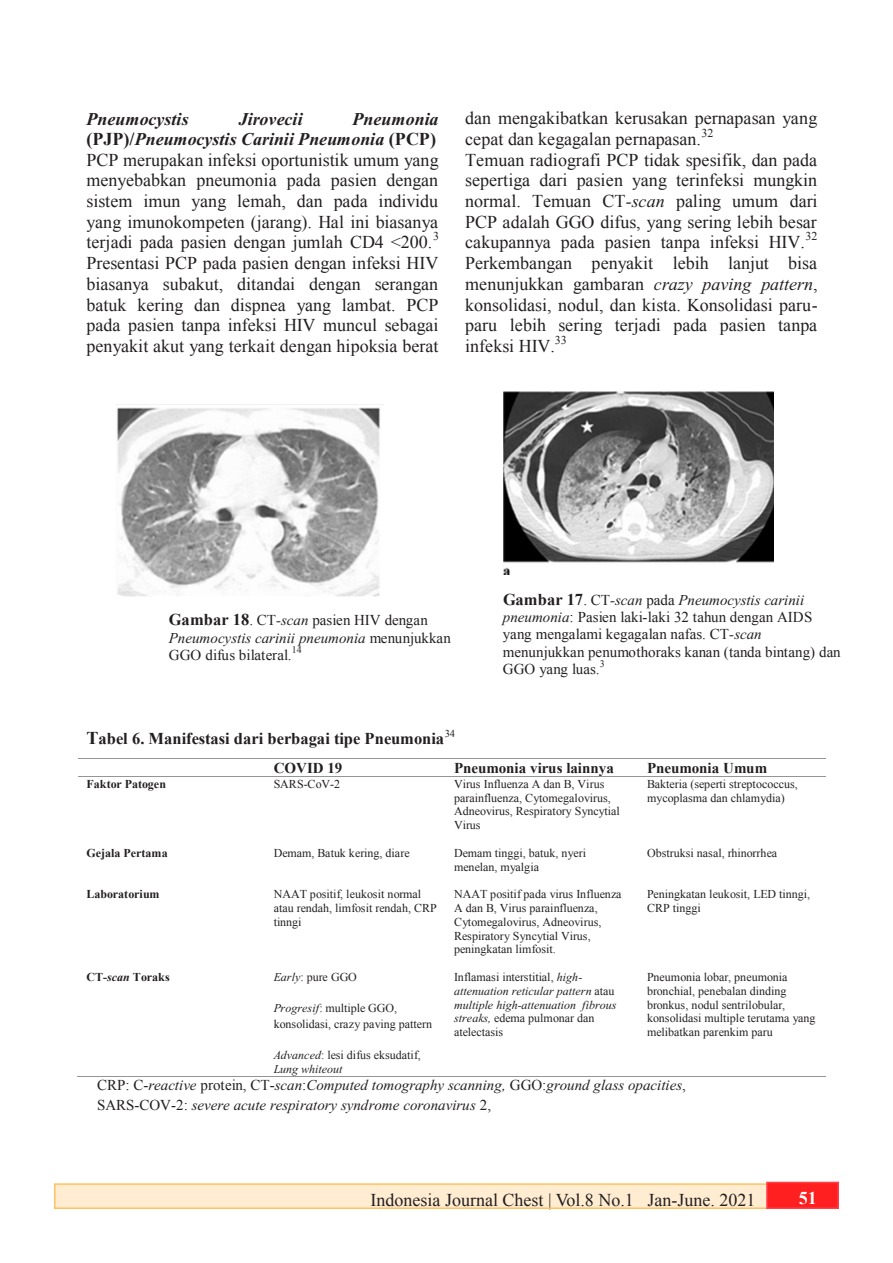
<style>
.page{position:relative;width:893px;height:1263px;background:#fff}
.page>*{position:absolute;margin:0;border:0;box-sizing:border-box;transform-origin:0 0}
.t1{font:18px/20.7px "Times New Roman";color:#231f20;text-align:justify}
.t2{font:italic 700 18px "Times New Roman";letter-spacing:.005em;color:#231f20}
.t3{font:700 18px "Times New Roman";color:#fff}
.t4{font:700 16.5px "Times New Roman";letter-spacing:.005em;color:#231f20}
.t5{font:15px/17.2px "Times New Roman";color:#231f20}
.t6{font:italic 15px/19.8px "Times New Roman";color:#231f20}
.t7{font:700 15px "Times New Roman";color:#231f20}
.t8{font:12px/13.8px "Times New Roman";color:#231f20}
.t9{font:italic 12px/13.8px "Times New Roman";color:#231f20}
.t10{font:700 12px "Times New Roman";color:#231f20}
.t11{font:10.5px "Times New Roman";color:#231f20}
.t12{font:9.9px "Times New Roman";color:#231f20}
.s1{font-weight:700;font-style:italic}
.s2{font-weight:700}
.s3{font-style:italic}
.s4{font-weight:700;font-size:16.5px}
.s5{font-size:18px}
.s6{font-style:normal}
</style>
<div class="page">
<div style="left:55px;top:1184px;width:783px;height:24px;background:#ffecd1"></div>
<div style="left:54px;top:1183px;width:785px;height:26px;border:2px solid #ffc260"></div>
<div style="left:766px;top:1182px;width:73px;height:27px;background:#ff1f20;border:2px solid #ff4047"></div>
<hr style="left:78px;top:759px;width:188px;height:1px;background:#939598">
<hr style="left:266px;top:759px;width:180px;height:1px;background:#939598">
<hr style="left:447px;top:759px;width:192px;height:1px;background:#939598">
<hr style="left:639px;top:759px;width:187px;height:1px;background:#939598">
<hr style="left:78px;top:777px;width:188px;height:1px;background:#939598">
<hr style="left:266px;top:777px;width:180px;height:1px;background:#939598">
<hr style="left:447px;top:777px;width:192px;height:1px;background:#939598">
<hr style="left:639px;top:777px;width:187px;height:1px;background:#939598">
<hr style="left:77px;top:1076px;width:189px;height:1px;background:#939598">
<hr style="left:265px;top:1076px;width:181px;height:1px;background:#939598">
<hr style="left:446px;top:1076px;width:193px;height:1px;background:#939598">
<hr style="left:639px;top:1076px;width:187px;height:1px;background:#939598">
<img style="left:117px;top:407px;width:263px;height:189px">
<img style="left:503px;top:392px;width:270px;height:183px">
<p class="t2" style="left:86px;top:109px;width:104px">Pneumocystis</p>
<p class="t2" style="left:239px;top:109px;width:66px">Jirovecii</p>
<p class="t1" style="left:86px;top:108px;width:354px;text-align:left;text-indent:266px"><span class="s1">Pneumonia </span><span class="s2">(PJP)/</span><span class="s1">Pneumocystis Carinii Pneumonia</span> <span class="s2">(PCP)<br></span>PCP merupakan infeksi oportunistik umum yang menyebabkan pneumonia pada pasien dengan sistem imun yang lemah, dan pada individu yang imunokompeten (jarang). Hal ini biasanya terjadi pada pasien dengan jumlah CD4 &lt;200.</p>
<p class="t8" style="left:433px;top:229px;width:7px">3</p>
<p class="t1" style="left:86px;top:253px;width:354px">Presentasi PCP pada pasien dengan infeksi HIV biasanya subakut, ditandai dengan serangan batuk kering dan dispnea yang lambat. PCP pada pasien tanpa infeksi HIV muncul sebagai penyakit akut yang terkait dengan hipoksia berat</p>
<p class="t1" style="left:465px;top:108px;width:354px">dan mengakibatkan kerusakan pernapasan yang cepat dan kegagalan pernapasan.</p>
<p class="t8" style="left:701px;top:125px;width:13px">32</p>
<p class="t1" style="left:465px;top:149px;width:354px">Temuan radiografi PCP tidak spesifik, dan pada sepertiga dari pasien yang terinfeksi mungkin normal. Temuan CT<span class="s3">-scan</span> paling umum dari PCP adalah GGO difus, yang sering lebih besar cakupannya pada pasien tanpa infeksi HIV.</p>
<p class="t8" style="left:805px;top:229px;width:13px">32</p>
<p class="t1" style="left:465px;top:253px;width:354px">Perkembangan penyakit lebih lanjut bisa menunjukkan gambaran <span class="s3">crazy paving pattern</span>, konsolidasi, nodul, dan kista. Konsolidasi paru&shy;paru lebih sering terjadi pada pasien tanpa infeksi HIV.</p>
<p class="t8" style="left:555px;top:332px;width:13px">33</p>
<p class="t5" style="left:169px;top:611px;width:284px"><span class="s4">Gambar 18</span>. CT<span class="s3">-scan</span> pasien HIV dengan<br><span class="s3">Pneumocystis carinii pneumonia</span> menunjukkan<br>GGO difus bilateral.</p>
<p class="t12" style="left:292px;top:643px;width:12px">14</p>
<p class="t5" style="left:503px;top:591px;width:339px"><span class="s4">Gambar 17</span>. CT<span class="s3">-scan</span> pada <span class="s3">Pneumocystis carinii pneumonia</span>: Pasien laki-laki 32 tahun dengan AIDS yang mengalami kegagalan nafas. CT<span class="s3">-scan </span>menunjukkan penumothoraks kanan (tanda bintang) dan GGO yang luas.</p>
<p class="t12" style="left:600px;top:657px;width:6px">3</p>
<p class="t4" style="left:86px;top:727px;width:359px"><span class="s5">T</span>abel 6. Manifestasi dari berbagai tipe Pneumonia</p>
<p class="t11" style="left:445px;top:726px;width:12px">34</p>
<p class="t7" style="left:274px;top:758px;width:70px">COVID 19</p>
<p class="t7" style="left:454px;top:758px;width:161px">Pneumonia virus lainnya</p>
<p class="t7" style="left:647px;top:758px;width:122px">Pneumonia Umum</p>
<p class="t10" style="left:86px;top:776px;width:81px">Faktor Patogen</p>
<p class="t8" style="left:274px;top:777px;width:68px">SARS-CoV-2</p>
<p class="t8" style="left:454px;top:777px;width:167px">Virus Influenza A dan B, Virus parainfluenza, Cytomegalovirus,<br>Adneovirus, Respiratory Syncytial<br>Virus</p>
<p class="t8" style="left:647px;top:777px;width:152px">Bakteria (seperti streptococcus, mycoplasma dan chlamydia)</p>
<p class="t10" style="left:86px;top:845px;width:83px">Gejala Pertama</p>
<p class="t8" style="left:274px;top:846px;width:138px">Demam, Batuk kering, diare</p>
<p class="t8" style="left:454px;top:846px;width:133px">Demam tinggi, batuk, nyeri menelan, myalgia</p>
<p class="t8" style="left:647px;top:846px;width:132px">Obstruksi nasal, rhinorrhea</p>
<p class="t10" style="left:86px;top:886px;width:74px">Laboratorium</p>
<p class="t8" style="left:274px;top:887px;width:165px">NAAT positif, leukosit normal atau rendah, limfosit rendah, CRP tinngi</p>
<p class="t8" style="left:454px;top:887px;width:169px">NAAT positif pada virus Influenza<br>A dan B, Virus parainfluenza,<br>Cytomegalovirus, Adneovirus,<br>Respiratory Syncytial Virus, peningkatan limfosit.</p>
<p class="t8" style="left:647px;top:887px;width:165px">Peningkatan leukosit, LED tinngi,<br>CRP tinggi</p>
<p class="t10" style="left:86px;top:969px;width:85px">CT-<span class="s3">scan</span> Toraks</p>
<p class="t8" style="left:274px;top:970px;width:85px"><span class="s3">Early</span>: pure GGO</p>
<p class="t8" style="left:274px;top:1000px;width:160px;line-height:15.9px"><span class="s3">Progresif</span>: multiple GGO, konsolidasi, crazy paving pattern</p>
<p class="t9" style="left:274px;top:1048px;width:148px">Advanced<span class="s6">: lesi difus eksudatif,<br></span>Lung whiteout</p>
<p class="t9" style="left:454px;top:970px;width:164px"><span class="s6">Inflamasi interstitial,</span> high&shy;attenuation reticular pattern <span class="s6">atau </span>multiple high-attenuation fibrous streaks, <span class="s6">edema pulmonar dan atelectasis</span></p>
<p class="t8" style="left:647px;top:970px;width:170px">Pneumonia lobar, pneumonia bronchial, penebalan dinding bronkus, nodul sentrilobular, konsolidasi multiple terutama yang melibatkan parenkim paru</p>
<p class="t6" style="left:97px;top:1075px;width:590px"><span class="s6">CRP: C-</span>reactive <span class="s6">protein, CT-</span>scan<span class="s6">:</span>Computed tomography scanning, <span class="s6">GGO:</span>ground glass opacities<span class="s6">,<br>SARS-COV-2:</span> severe acute respiratory syndrome coronavirus <span class="s6">2,</span></p>
<p class="t1" style="left:370px;top:1190px;width:386px">Indonesia Journal Chest | Vol.8 No.1 Jan-June. 2021</p>
<p class="t3" style="left:799px;top:1185px;width:19px">51</p>
<p class="t3" style="left:789px;top:1187px;width:19px">51</p>
</div>
